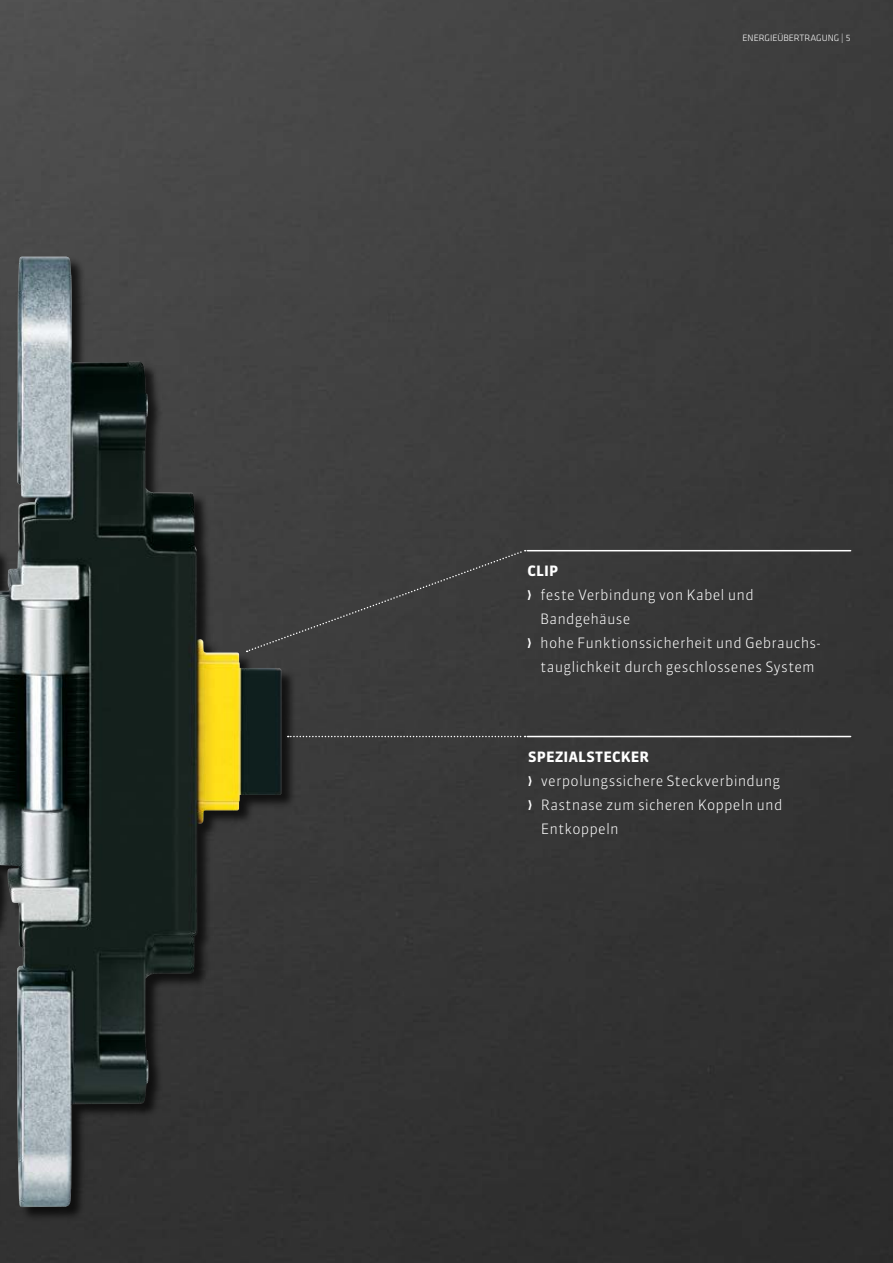
<style>
.page{position:relative;width:893px;height:1263px;background:#fff}
.page>*{position:absolute;margin:0;border:0;box-sizing:border-box;transform-origin:0 0}
.t1{font:300 14.25px/24px "Simonswerk Sanuk";letter-spacing:.01em;color:#fff}
.t2{font:700 14.25px "Simonswerk Sanuk";letter-spacing:.015em;color:#fff}
.t3{font:300 9.45px "Klavika Basic";color:#fff}
</style>
<div class="page">
<img style="left:0;top:0;width:893px;height:1263px">
<div style="left:0;top:257px;width:296px;height:965px;background:#000;opacity:.7"></div>
<img style="left:0;top:256px;width:281px;height:951px">
<hr style="left:527px;top:550px;width:324px;height:1px;background:#fff">
<hr style="left:527px;top:736px;width:324px;height:1px;background:#fff">
<svg style="left:288px;top:736px;width:237px;height:1px"></svg>
<div style="left:247px;top:549px;width:284px;height:103px;background:#3d3d3d"></div>
<svg style="left:529px;top:776px;width:3px;height:10px"></svg>
<svg style="left:529px;top:800px;width:3px;height:10px"></svg>
<p class="t3" style="left:742px;top:32px;width:109px">ENERGIEÜBERTRAGUNG | 5</p>
<p class="t2" style="left:527px;top:562px;width:32px">CLIP</p>
<p class="t1" style="left:540px;top:583px;width:282px">feste Verbindung von Kabel und<br>Bandgehäuse<br>hohe Funktionssicherheit und Gebrauchs&shy;tauglichkeit durch geschlossenes System</p>
<p class="t2" style="left:528px;top:748px;width:122px">SPEZIALSTECKER</p>
<p class="t1" style="left:541px;top:769px;width:243px">verpolungssichere Steckverbindung<br>Rastnase zum sicheren Koppeln und<br>Entkoppeln</p>
</div>
